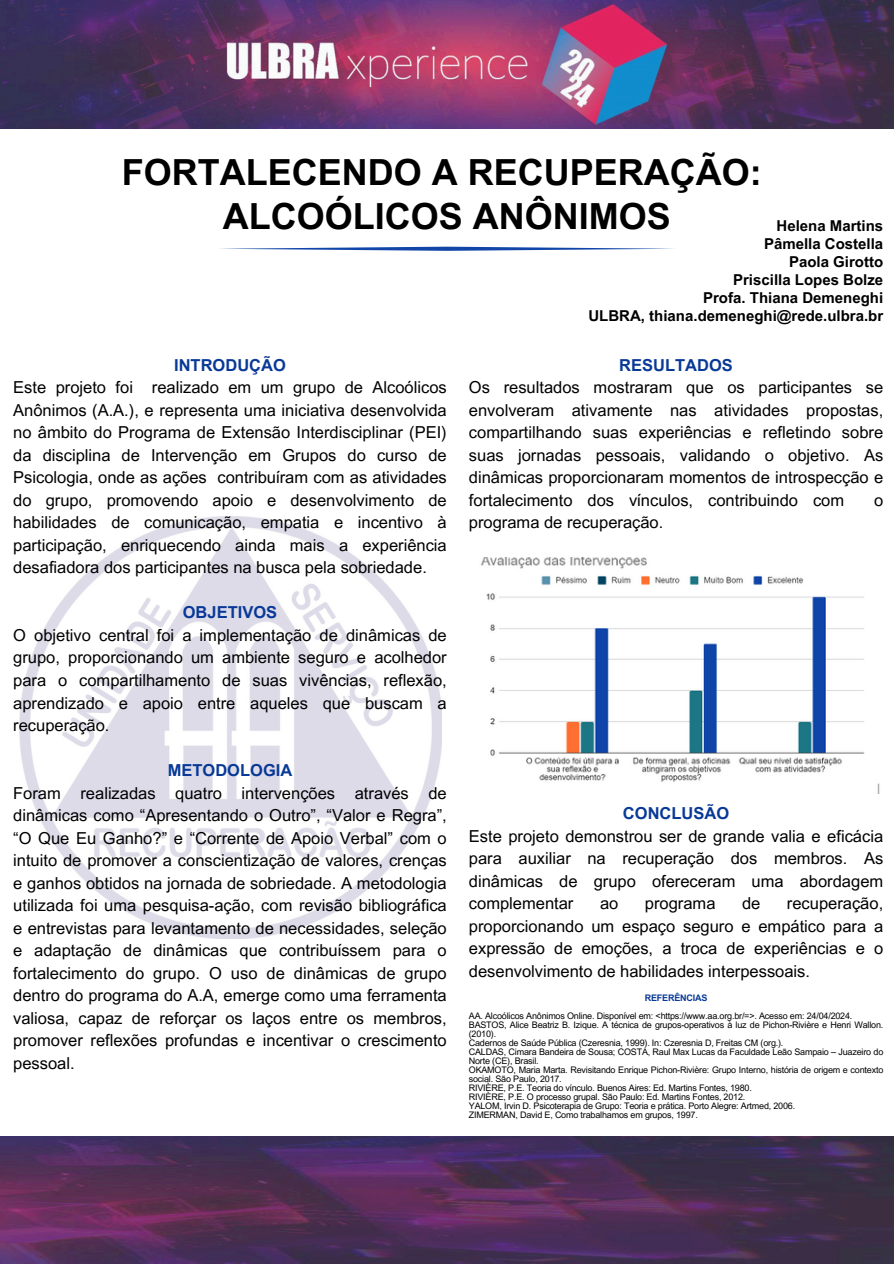
<style>
.page{position:relative;width:894px;height:1264px;background:#fff}
.page>*{position:absolute;margin:0;border:0;box-sizing:border-box;transform-origin:0 0}
.t1{font:700 36px/43.8px "Arial MT Pro";color:#000;text-align:center}
.t2{font:16.5px/22.5px "Arial MT Pro";color:#000}
.t3{font:700 15px/18px "Arial MT Pro";color:#000;text-align:right}
.t4{font:9px/9px "Arial MT Pro";letter-spacing:-.02em;color:#000}
.t5{font:700 9px "Arial MT Pro";letter-spacing:-.02em;color:#083997}
.s1{font-weight:700;color:#083997}
</style>
<div class="page">
<img style="left:0;top:0;width:893px;height:128px">
<img style="left:19px;top:516px;width:422px;height:422px">
<img style="left:481px;top:557px;width:399px;height:237px">
<svg style="left:220px;top:247px;width:454px;height:4px"></svg>
<img style="left:0;top:1136px;width:893px;height:127px">
<h2 class="t1" style="left:122px;top:155px;width:641px">FORTALECENDO A RECUPERAÇÃO:<br>ALCOÓLICOS ANÔNIMOS</h2>
<p class="t3" style="left:588px;top:219px;width:296px">Helena Martins<br>Pâmella Costella<br>Paola Girotto<br>Priscilla Lopes Bolze<br>Profa. Thiana Demeneghi<br>ULBRA, thiana.demeneghi@rede.ulbra.br</p>
<p class="t2" style="left:13px;top:356px;width:435px;text-indent:161px"><span class="s1">INTRODUÇÃO<br></span>Este projeto foi realizado em um grupo de Alcoólicos Anônimos (A.A.), e representa uma iniciativa desenvolvida no âmbito do Programa de Extensão Interdisciplinar (PEI) da disciplina de Intervenção em Grupos do curso de Psicologia, onde as ações contribuíram com as atividades do grupo, promovendo apoio e desenvolvimento de habilidades de comunicação, empatia e incentivo à participação, enriquecendo ainda mais a experiência desafiadora dos participantes na busca pela sobriedade.</p>
<p class="t2" style="left:13px;top:603px;width:435px;text-indent:169px"><span class="s1">OBJETIVOS<br></span>O objetivo central foi a implementação de dinâmicas de grupo, proporcionando um ambiente seguro e acolhedor para o compartilhamento de suas vivências, reflexão, aprendizado e apoio entre aqueles que buscam a recuperação.</p>
<p class="t2" style="left:13px;top:761px;width:435px;text-indent:154px"><span class="s1">METODOLOGIA<br></span>Foram realizadas quatro intervenções através de dinâmicas como “Apresentando o Outro”, “Valor e Regra”, “O Que Eu Ganho?” e “Corrente de Apoio Verbal” com o intuito de promover a conscientização de valores, crenças e ganhos obtidos na jornada de sobriedade. A metodologia utilizada foi uma pesquisa-ação, com revisão bibliográfica e entrevistas para levantamento de necessidades, seleção e adaptação de dinâmicas que contribuíssem para o fortalecimento do grupo. O uso de dinâmicas de grupo dentro do programa do A.A, emerge como uma ferramenta valiosa, capaz de reforçar os laços entre os membros, promover reflexões profundas e incentivar o crescimento pessoal.</p>
<h1 class="t2" style="left:469px;top:356px;width:416px;text-indent:150px"><span class="s1">RESULTADOS<br></span>Os resultados mostraram que os participantes se envolveram ativamente nas atividades propostas, compartilhando suas experiências e refletindo sobre suas jornadas pessoais, validando o objetivo. As dinâmicas proporcionaram momentos de introspecção e fortalecimento dos vínculos, contribuindo com</h1>
<h1 class="t2" style="left:873px;top:491px;width:11px">o</h1>
<h1 class="t2" style="left:469px;top:513px;width:196px">programa de recuperação.</h1>
<p class="t2" style="left:469px;top:804px;width:415px;text-indent:154px"><span class="s1">CONCLUSÃO<br></span>Este projeto demonstrou ser de grande valia e eficácia para auxiliar na recuperação dos membros. As dinâmicas de grupo ofereceram uma abordagem complementar</p>
<p class="t2" style="left:600px;top:894px;width:20px">ao</p>
<p class="t2" style="left:644px;top:894px;width:72px">programa</p>
<p class="t2" style="left:741px;top:894px;width:20px">de</p>
<p class="t2" style="left:469px;top:894px;width:415px;text-align:justify;text-indent:318px">recuperação, proporcionando um espaço seguro e empático para a expressão de emoções, a troca de experiências e o desenvolvimento de habilidades interpessoais.</p>
<h3 class="t5" style="left:644px;top:994px;width:64px">REFERÊNCIAS</h3>
<h3 class="t4" style="left:468px;top:1012px;width:385px">AA. Alcoólicos Anônimos Online. Disponível em: &lt;https://www.aa.org.br/=&gt;. Acesso em: 24/04/2024.</h3>
<h3 class="t4" style="left:468px;top:1021px;width:416px">BASTOS, Alice Beatriz B. Izique. A técnica de grupos-operativos à luz de Pichon-Rivière e Henri Wallon. (2010).</h3>
<p class="t4" style="left:468px;top:1039px;width:316px">Cadernos de Saúde Pública (Czeresnia, 1999). In: Czeresnia D, Freitas CM (org.).</p>
<h3 class="t4" style="left:468px;top:1048px;width:416px">CALDAS, Cimara Bandeira de Sousa; COSTA, Raul Max Lucas da Faculdade Leão Sampaio – Juazeiro do<br>Norte (CE), Brasil.</h3>
<p class="t4" style="left:468px;top:1066px;width:416px">OKAMOTO, Maria Marta. Revisitando Enrique Pichon-Rivière: Grupo Interno, história de origem e contexto social. São Paulo, 2017.</p>
<h3 class="t4" style="left:468px;top:1084px;width:284px">RIVIÈRE, P.E. Teoria do vínculo. Buenos Aires: Ed. Martins Fontes, 1980.</h3>
<h4 class="t4" style="left:468px;top:1093px;width:278px">RIVIÈRE, P.E. O processo grupal. São Paulo: Ed. Martins Fontes, 2012.</h4>
<p class="t4" style="left:468px;top:1102px;width:328px">YALOM, Irvin D. Psicoterapia de Grupo: Teoria e prática. Porto Alegre: Artmed, 2006.</p>
<p class="t4" style="left:468px;top:1111px;width:230px">ZIMERMAN, David E, Como trabalhamos em grupos, 1997.</p>
</div>
